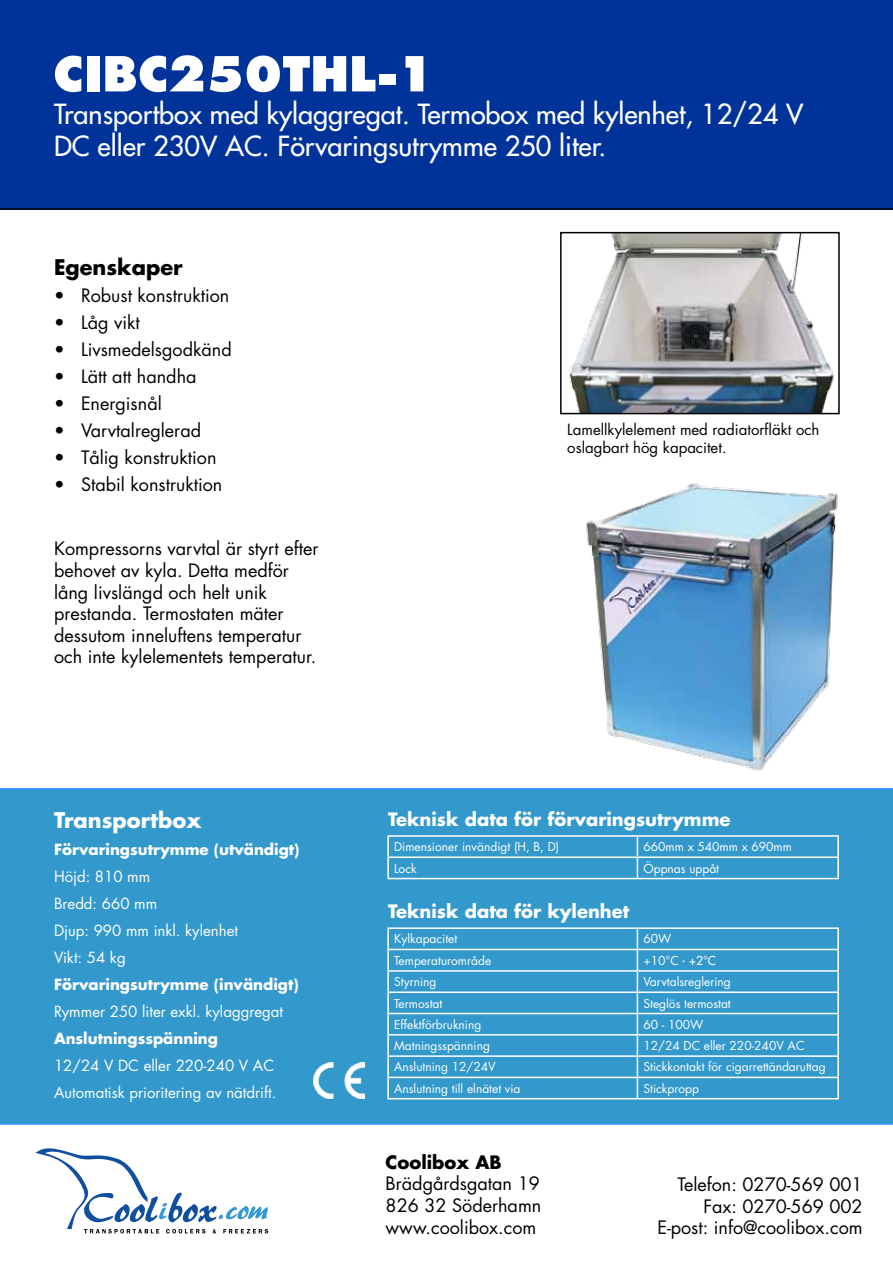
<style>
.page{position:relative;width:893px;height:1263px;background:#fff}
.page>*{position:absolute;margin:0;border:0;box-sizing:border-box;transform-origin:0 0}
.t1{font:800 54px "Futurist Extra";letter-spacing:.05em;color:#fff}
.t2{font:27px/32.4px "Futura";color:#fff}
.t3{font:700 21px "Futura";color:#fff}
.t4{font:700 21px "Futura";color:#000}
.t5{font:18px/21.6px "Futura";color:#000;text-align:justify}
.t6{font:700 18px "Futura";color:#fff}
.t7{font:700 18px "Futura";color:#000}
.t8{font:15px/27px "Futura";color:#fff}
.t9{font:700 15px "Futura";color:#fff}
.t10{font:15px/18px "Futura";color:#000}
.t11{font:12px "Futura";color:#fff}
.t12{font:12px "Futura";color:#fff}
.s1{font-style:inherit}
</style>
<div class="page">
<svg style="left:35px;top:1148px;width:233px;height:85px"></svg>
<div style="left:0;top:0;width:893px;height:210px;background:#039"></div>
<div style="left:0;top:788px;width:893px;height:337px;background:#39c"></div>
<img style="left:314px;top:1063px;width:50px;height:36px">
<img style="left:539px;top:483px;width:348px;height:307px">
<img style="left:569px;top:235px;width:265px;height:176px">
<div style="left:560px;top:232px;width:280px;height:182px;border:2px solid #000"></div>
<hr style="left:387px;top:835px;width:250px;height:2px;background:#fff">
<svg style="left:387px;top:837px;width:2px;height:19px"></svg>
<hr style="left:637px;top:835px;width:202px;height:2px;background:#fff">
<svg style="left:837px;top:837px;width:2px;height:19px"></svg>
<hr style="left:387px;top:856px;width:250px;height:2px;background:#fff">
<hr style="left:387px;top:858px;width:2px;height:20px;background:#fff">
<hr style="left:637px;top:856px;width:202px;height:2px;background:#fff">
<svg style="left:637px;top:837px;width:1px;height:41px"></svg>
<hr style="left:837px;top:858px;width:2px;height:20px;background:#fff">
<hr style="left:387px;top:878px;width:250px;height:1px;background:#fff">
<hr style="left:637px;top:878px;width:202px;height:1px;background:#fff">
<hr style="left:387px;top:927px;width:250px;height:2px;background:#fff">
<hr style="left:387px;top:929px;width:2px;height:20px;background:#fff">
<hr style="left:637px;top:927px;width:202px;height:2px;background:#fff">
<hr style="left:837px;top:929px;width:2px;height:20px;background:#fff">
<hr style="left:387px;top:949px;width:250px;height:1px;background:#fff">
<hr style="left:387px;top:950px;width:2px;height:20px;background:#fff">
<hr style="left:637px;top:949px;width:202px;height:1px;background:#fff">
<hr style="left:837px;top:950px;width:2px;height:20px;background:#fff">
<hr style="left:387px;top:970px;width:250px;height:2px;background:#fff">
<svg style="left:387px;top:972px;width:2px;height:19px"></svg>
<hr style="left:637px;top:970px;width:202px;height:2px;background:#fff">
<svg style="left:837px;top:972px;width:2px;height:19px"></svg>
<hr style="left:387px;top:991px;width:250px;height:2px;background:#fff">
<hr style="left:387px;top:993px;width:2px;height:20px;background:#fff">
<hr style="left:637px;top:991px;width:202px;height:2px;background:#fff">
<hr style="left:837px;top:993px;width:2px;height:20px;background:#fff">
<hr style="left:387px;top:1013px;width:250px;height:1px;background:#fff">
<hr style="left:387px;top:1014px;width:2px;height:20px;background:#fff">
<hr style="left:637px;top:1013px;width:202px;height:1px;background:#fff">
<hr style="left:837px;top:1014px;width:2px;height:20px;background:#fff">
<hr style="left:387px;top:1034px;width:250px;height:1px;background:#fff">
<hr style="left:387px;top:1035px;width:2px;height:20px;background:#fff">
<hr style="left:637px;top:1034px;width:202px;height:1px;background:#fff">
<hr style="left:837px;top:1035px;width:2px;height:20px;background:#fff">
<hr style="left:387px;top:1055px;width:250px;height:2px;background:#fff">
<hr style="left:387px;top:1057px;width:2px;height:20px;background:#fff">
<hr style="left:637px;top:1055px;width:202px;height:2px;background:#fff">
<hr style="left:837px;top:1057px;width:2px;height:20px;background:#fff">
<hr style="left:387px;top:1077px;width:250px;height:1px;background:#fff">
<hr style="left:387px;top:1078px;width:2px;height:20px;background:#fff">
<hr style="left:637px;top:1077px;width:202px;height:1px;background:#fff">
<svg style="left:637px;top:929px;width:1px;height:169px"></svg>
<hr style="left:837px;top:1078px;width:2px;height:20px;background:#fff">
<hr style="left:387px;top:1098px;width:250px;height:1px;background:#fff">
<hr style="left:637px;top:1098px;width:202px;height:1px;background:#fff">
<h1 class="t1" style="left:54px;top:42px;width:382px">CIBC250THL-1</h1>
<h2 class="t2" style="left:54px;top:98px;width:751px">Transportbox med kylaggregat. Termobox med kylenhet, 12/24 V<br>DC eller 230V AC. Förvaringsutrymme 250 liter.</h2>
<p class="t4" style="left:54px;top:253px;width:130px">Egenskaper</p>
<p class="t5" style="left:54px;top:284px;width:177px">• Robust konstruktion</p>
<p class="t5" style="left:54px;top:311px;width:87px">• Låg vikt</p>
<p class="t5" style="left:54px;top:338px;width:179px">• Livsmedelsgodkänd</p>
<p class="t5" style="left:54px;top:365px;width:144px">• Lätt att handha</p>
<p class="t5" style="left:54px;top:392px;width:109px">• Energisnål</p>
<p class="t5" style="left:54px;top:419px;width:149px">• Varvtalreglerad</p>
<p class="t5" style="left:54px;top:446px;width:164px">• Tålig konstruktion</p>
<p class="t5" style="left:54px;top:473px;width:170px">• Stabil konstruktion</p>
<p class="t5" style="left:54px;top:538px;width:266px;text-align:left">Kompressorns varvtal är styrt efter behovet av kyla. Detta medför lång livslängd och helt unik prestanda. Termostaten mäter dessutom inneluftens temperatur och inte kylelementets temperatur.</p>
<p class="t3" style="left:54px;top:806px;width:149px">Transportbox</p>
<p class="t9" style="left:54px;top:839px;width:247px">Förvaringsutrymme (utvändigt)</p>
<p class="t8" style="left:54px;top:863px;width:186px">Höjd: 810 mm<br>Bredd: 660 mm<br>Djup: 990 mm inkl. kylenhet<br>Vikt: 54 kg</p>
<p class="t9" style="left:54px;top:974px;width:246px">Förvaringsutrymme (invändigt)</p>
<p class="t8" style="left:54px;top:998px;width:231px">Rymmer 250 liter exkl. kylaggregat</p>
<p class="t9" style="left:54px;top:1028px;width:165px">Anslutningsspänning</p>
<p class="t8" style="left:54px;top:1052px;width:224px">12/24 V DC eller 220-240 V AC<br>Automatisk prioritering av nätdrift.</p>
<p class="t10" style="left:567px;top:420px;width:254px">Lamellkylelement med radiatorfläkt och oslagbart hög kapacitet.</p>
<p class="t6" style="left:388px;top:807px;width:344px">Teknisk data för förvaringsutrymme</p>
<p class="t11" style="left:394px;top:839px;width:167px">Dimensioner invändigt (H, B, D)</p>
<p class="t11" style="left:643px;top:839px;width:150px">660mm x 540mm x 690mm</p>
<p class="t11" style="left:394px;top:860px;width:24px">Lock</p>
<p class="t11" style="left:643px;top:860px;width:77px">Öppnas uppåt</p>
<p class="t6" style="left:388px;top:899px;width:243px">Teknisk data för kylenhet</p>
<p class="t11" style="left:394px;top:931px;width:65px">Kylkapacitet</p>
<p class="t11" style="left:643px;top:931px;width:29px">60W</p>
<p class="t11" style="left:394px;top:953px;width:99px">Temperaturområde</p>
<p class="t12" style="left:643px;top:953px;width:74px"><span class="s1">+10</span>°C - +2°C</p>
<p class="t11" style="left:394px;top:974px;width:44px">Styrning</p>
<p class="t11" style="left:643px;top:974px;width:89px">Varvtalsreglering</p>
<p class="t11" style="left:394px;top:995px;width:50px">Termostat</p>
<p class="t11" style="left:643px;top:995px;width:89px">Steglös termostat</p>
<p class="t11" style="left:394px;top:1017px;width:89px">Effektförbrukning</p>
<p class="t11" style="left:643px;top:1017px;width:61px">60 - 100W</p>
<p class="t11" style="left:394px;top:1038px;width:97px">Matningsspänning</p>
<p class="t11" style="left:643px;top:1038px;width:163px">12/24 DC eller 220-240V AC</p>
<p class="t11" style="left:394px;top:1059px;width:103px">Anslutning 12/24V</p>
<p class="t11" style="left:643px;top:1059px;width:184px">Stickkontakt för cigarrettändaruttag</p>
<p class="t11" style="left:394px;top:1080px;width:128px">Anslutning till elnätet via</p>
<p class="t11" style="left:643px;top:1080px;width:57px">Stickpropp</p>
<p class="t7" style="left:386px;top:1150px;width:118px">Coolibox AB</p>
<p class="t5" style="left:386px;top:1173px;width:157px">Brädgårdsgatan 19<br>826 32 Söderhamn www.coolibox.com</p>
<p class="t5" style="left:657px;top:1174px;width:207px;text-align:right">Telefon: 0270-569 001<br>Fax: 0270-569 002<br>E-post: info@coolibox.com</p>
</div>
